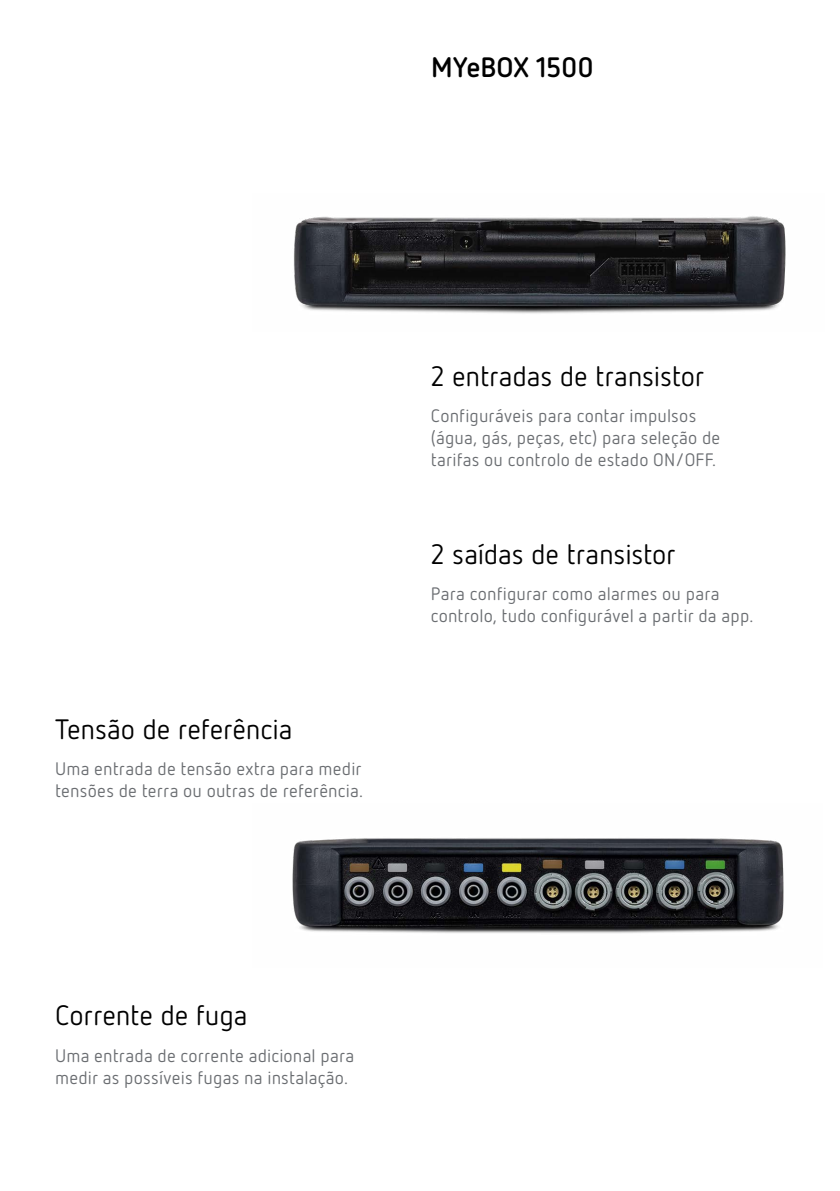
<style>
.page{position:relative;width:840px;height:1191px;background:#fff}
.page>*{position:absolute;margin:0;border:0;box-sizing:border-box;transform-origin:0 0}
.t1{font:28px "Netto Pro";letter-spacing:-.005em;color:#000}
.t2{font:700 28px "Netto Pro";letter-spacing:-.01em;color:#000}
.t3{font:18px/22px "Netto Pro";letter-spacing:.01em;color:#6a6d71}
</style>
<div class="page">
<img style="left:292px;top:838px;width:492px;height:95px">
<img style="left:293px;top:216px;width:493px;height:98px">
<h1 class="t2" style="left:431px;top:48px;width:164px">MYeBOX 1500</h1>
<h1 class="t1" style="left:55px;top:710px;width:239px">Tensão de referência</h1>
<p class="t3" style="left:55px;top:757px;width:309px">Uma entrada de tensão extra para medir tensões de terra ou outras de referência.</p>
<h1 class="t1" style="left:430px;top:358px;width:275px">2 entradas de transistor</h1>
<p class="t3" style="left:430px;top:404px;width:291px">Configuráveis para contar impulsos (água, gás, peças, etc) para seleção de tarifas ou controlo de estado ON/OFF.</p>
<h1 class="t1" style="left:430px;top:536px;width:246px">2 saídas de transistor</h1>
<p class="t3" style="left:430px;top:582px;width:324px">Para configurar como alarmes ou para controlo, tudo configurável a partir da app.</p>
<h1 class="t1" style="left:55px;top:997px;width:194px">Corrente de fuga</h1>
<p class="t3" style="left:55px;top:1043px;width:300px">Uma entrada de corrente adicional para medir as possíveis fugas na instalação.</p>
</div>
